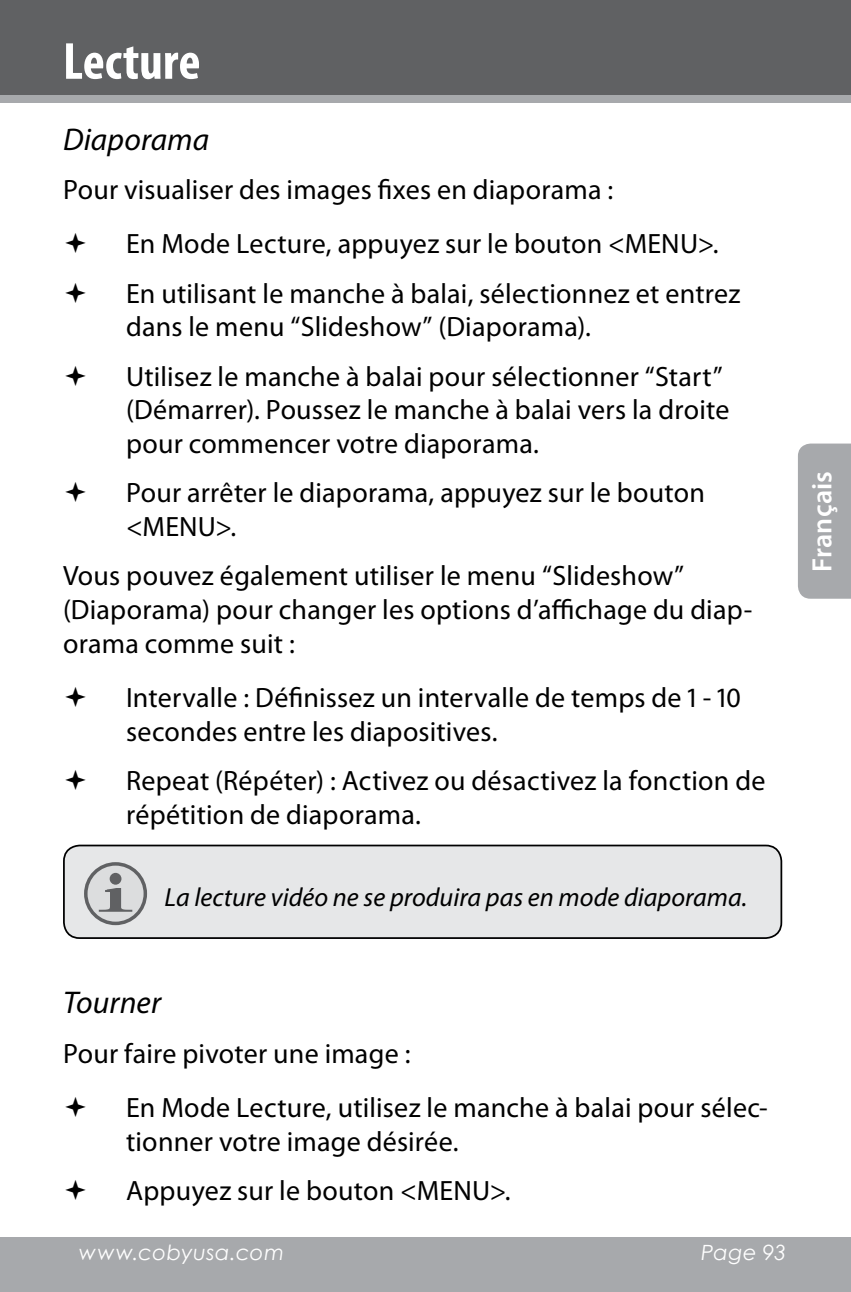
<style>
.page{position:relative;width:851px;height:1292px;background:#fff}
.page>*{position:absolute;margin:0;border:0;box-sizing:border-box;transform-origin:0 0}
.t1{font:700 condensed 52.5px "Myriad Pro";color:#fff}
.t2{font:italic 31.5px "Myriad Pro";letter-spacing:.005em;color:#000}
.t3{font:28px/33.6px "Myriad Pro";letter-spacing:.01em;color:#000}
.t4{font:600 28px "Myriad Pro";letter-spacing:.01em;color:#fff}
.t5{font:italic 26.25px "Myriad Pro";color:#000}
.t6{font:italic 21px "Century Gothic";letter-spacing:.025em;color:#fff}
</style>
<div class="page">
<div style="left:0;top:1237px;width:850px;height:55px;background:#a7a9ac"></div>
<div style="left:0;top:94px;width:850px;height:9px;background:#a7a9ac"></div>
<div style="left:0;top:0;width:850px;height:94px;background:#606163"></div>
<div style="left:798px;top:443px;width:52px;height:155px;background:#a7a9ac"></div>
<div style="left:64px;top:845px;width:717px;height:93px;background:#e6e7e8;border-radius:16px"></div>
<div style="left:86px;top:864px;width:59px;height:59px;background:#dcddde;border-radius:50%"></div>
<div style="left:84px;top:862px;width:63px;height:63px;border:4px solid #606163;border-radius:50%"></div>
<svg style="left:99px;top:888px;width:33px;height:23px"></svg>
<div style="left:110px;top:873px;width:11px;height:11px;background:#606163;border-radius:50%"></div>
<div style="left:63px;top:844px;width:719px;height:95px;border:2px solid #000;border-radius:16px"></div>
<h1 class="t1" style="left:63px;top:28px;width:139px">Lecture</h1>
<p class="t2" style="left:63px;top:120px;width:148px">Diaporama</p>
<p class="t3" style="left:126px;top:162px;width:594px;line-height:54.2px;text-indent:-63px">Pour visualiser des images fixes en diaporama :<br>En Mode Lecture, appuyez sur le bouton &lt;MENU&gt;.</p>
<p class="t3" style="left:126px;top:276px;width:616px">En utilisant le manche à balai, sélectionnez et entrez dans le menu “Slideshow” (Diaporama).</p>
<p class="t3" style="left:126px;top:359px;width:605px">Utilisez le manche à balai pour sélectionner “Start” (Démarrer). Poussez le manche à balai vers la droite pour commencer votre diaporama.</p>
<p class="t3" style="left:126px;top:476px;width:580px">Pour arrêter le diaporama, appuyez sur le bouton &lt;MENU&gt;.</p>
<p class="t3" style="left:63px;top:558px;width:690px">Vous pouvez également utiliser le menu “Slideshow” (Diaporama) pour changer les options d’affichage du diap&shy;orama comme suit :</p>
<p class="t3" style="left:126px;top:680px;width:616px">Intervalle : Définissez un intervalle de temps de 1 - 10 secondes entre les diapositives.</p>
<p class="t3" style="left:126px;top:763px;width:641px">Repeat (Répéter) : Activez ou désactivez la fonction de répétition de diaporama.</p>
<p class="t5" style="left:165px;top:880px;width:584px">La lecture vidéo ne se produira pas en mode diaporama.</p>
<p class="t4" style="left:804px;top:572px;width:103px;rotate:-90deg">Français</p>
<p class="t2" style="left:63px;top:983px;width:100px">Tourner</p>
<p class="t3" style="left:126px;top:1025px;width:643px;line-height:54.2px;text-indent:-63px">Pour faire pivoter une image :<br>En Mode Lecture, utilisez le manche à balai pour sélec-</p>
<p class="t3" style="left:126px;top:1116px;width:386px;line-height:49.4px">tionner votre image désirée.<br>Appuyez sur le bouton &lt;MENU&gt;.</p>
<p class="t6" style="left:79px;top:1240px;width:207px">www.cobyusa.com</p>
<p class="t6" style="left:701px;top:1240px;width:87px">Page 93</p>
</div>
